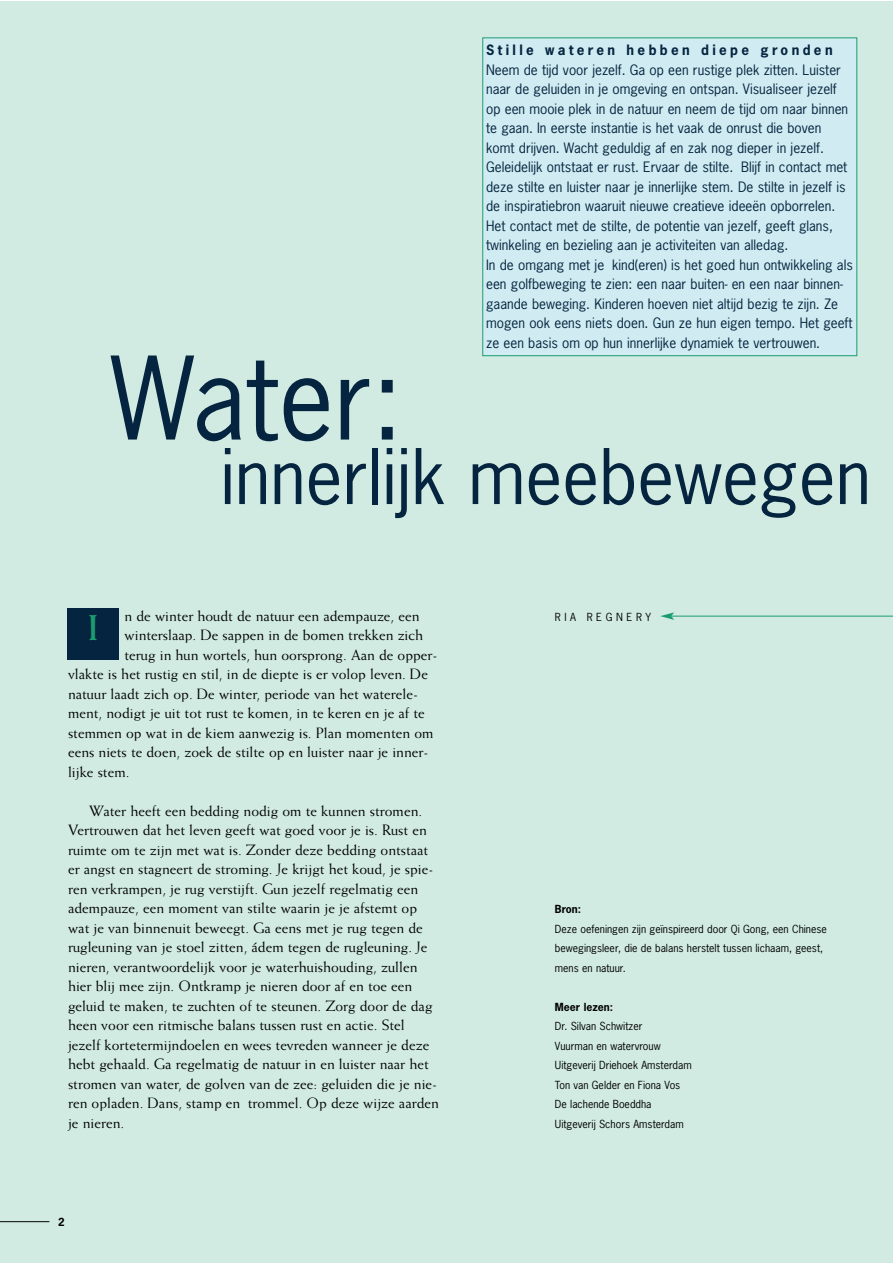
<style>
.page{position:relative;width:893px;height:1263px;background:#fff}
.page>*{position:absolute;margin:0;border:0;box-sizing:border-box;transform-origin:0 0}
.t1{font:108px "News Gothic";color:#05243f}
.t2{font:72px "News Gothic";color:#05243f}
.t3{font:700 36px "Weiss";color:#1b9c6f}
.t4{font:15px/19.5px "Weiss";color:#000}
.t5{font:13.5px/19.5px "News Gothic";color:#05243f}
.t6{font:700 13.5px "News Gothic";letter-spacing:.25em;color:#05243f}
.t7{font:10.5px/19.5px "News Gothic";color:#000}
.t8{font:700 10.5px "News Gothic";color:#000}
.t9{font:10.5px "News Gothic";letter-spacing:.345em;color:#000}
</style>
<div class="page">
<div style="left:0;top:1px;width:892px;height:1262px;background:#d1ebe2"></div>
<hr style="left:671px;top:616px;width:221px;height:1px;background:#1b9c6f">
<svg style="left:660px;top:612px;width:14px;height:8px"></svg>
<hr style="left:0;top:1221px;width:49px;height:1px;background:#000">
<div style="left:68px;top:609px;width:51px;height:51px;background:#05243f"></div>
<div style="left:483px;top:38px;width:374px;height:318px;background:#d0ecf2"></div>
<div style="left:482px;top:37px;width:375px;height:319px;border:1px solid #1b9c6f"></div>
<p class="t6" style="left:486px;top:43px;width:348px">Stille wateren hebben diepe gronden</p>
<p class="t5" style="left:486px;top:60px;width:368px">Neem de tijd voor jezelf. Ga op een rustige plek zitten. Luister naar de geluiden in je omgeving en ontspan. Visualiseer jezelf op een mooie plek in de natuur en neem de tijd om naar binnen te gaan. In eerste instantie is het vaak de onrust die boven komt drijven. Wacht geduldig af en zak nog dieper in jezelf.<br>Geleidelijk ontstaat er rust. Ervaar de stilte. Blijf in contact met deze stilte en luister naar je innerlijke stem. De stilte in jezelf is de inspiratiebron waaruit nieuwe creatieve ideeën opborrelen.<br>Het contact met de stilte, de potentie van jezelf, geeft glans, twinkeling en bezieling aan je activiteiten van alledag.<br>In de omgang met je kind(eren) is het goed hun ontwikkeling als een golfbeweging te zien: een naar buiten- en een naar binnen&shy;gaande beweging. Kinderen hoeven niet altijd bezig te zijn. Ze mogen ook eens niets doen. Gun ze hun eigen tempo. Het geeft ze een basis om op hun innerlijke dynamiek te vertrouwen.</p>
<h1 class="t1" style="left:111px;top:339px;width:294px">Water:</h1>
<h2 class="t2" style="left:220px;top:437px;width:652px">innerlijk meebewegen</h2>
<p class="t4" style="left:125px;top:607px;width:296px">n de winter houdt de natuur een adempauze, een</p>
<p class="t4" style="left:125px;top:627px;width:300px">winterslaap. De sappen in de bomen trekken zich</p>
<p class="t4" style="left:125px;top:646px;width:315px">terug in hun wortels, hun oorsprong. Aan de opper-</p>
<p class="t4" style="left:68px;top:666px;width:361px">vlakte is het rustig en stil, in de diepte is er volop leven. De</p>
<p class="t4" style="left:68px;top:685px;width:352px">natuur laadt zich op. De winter, periode van het waterele-</p>
<p class="t4" style="left:68px;top:705px;width:358px">ment, nodigt je uit tot rust te komen, in te keren en je af te</p>
<p class="t4" style="left:68px;top:724px;width:367px">stemmen op wat in de kiem aanwezig is. Plan momenten om</p>
<p class="t4" style="left:68px;top:744px;width:362px">eens niets te doen, zoek de stilte op en luister naar je inner-</p>
<p class="t4" style="left:68px;top:763px;width:63px">lijke stem.</p>
<p class="t4" style="left:68px;top:802px;width:372px;text-indent:21px">Water heeft een bedding nodig om te kunnen stromen.<br>Vertrouwen dat het leven geeft wat goed voor je is. Rust en ruimte om te zijn met wat is. Zonder deze bedding ontstaat er angst en stagneert de stroming. Je krijgt het koud, je spie&shy;ren verkrampen, je rug verstijft. Gun jezelf regelmatig een adempauze, een moment van stilte waarin je je afstemt op wat je van binnenuit beweegt. Ga eens met je rug tegen de rugleuning van je stoel zitten, ádem tegen de rugleuning. Je nieren, verantwoordelijk voor je waterhuishouding, zullen hier blij mee zijn. Ontkramp je nieren door af en toe een geluid te maken, te zuchten of te steunen. Zorg door de dag heen voor een ritmische balans tussen rust en actie. Stel jezelf kortetermijndoelen en wees tevreden wanneer je deze hebt gehaald. Ga regelmatig de natuur in en luister naar het stromen van water, de golven van de zee: geluiden die je nie&shy;ren opladen. Dans, stamp en trommel. Op deze wijze aarden je nieren.</p>
<h3 class="t3" style="left:88px;top:615px;width:12px">I</h3>
<p class="t8" style="left:58px;top:1216px;width:8px">2</p>
<p class="t9" style="left:555px;top:611px;width:98px">RIA REGNERY</p>
<p class="t8" style="left:555px;top:904px;width:28px">Bron:</p>
<p class="t7" style="left:555px;top:919px;width:273px">Deze oefeningen zijn geïnspireerd door Qi Gong, een Chinese bewegingsleer, die de balans herstelt tussen lichaam, geest, mens en natuur.</p>
<p class="t8" style="left:555px;top:1001px;width:60px">Meer lezen:</p>
<p class="t7" style="left:555px;top:1017px;width:138px">Dr. Silvan Schwitzer<br>Vuurman en watervrouw<br>Uitgeverij Driehoek Amsterdam<br>Ton van Gelder en Fiona Vos<br>De lachende Boeddha<br>Uitgeverij Schors Amsterdam</p>
</div>
